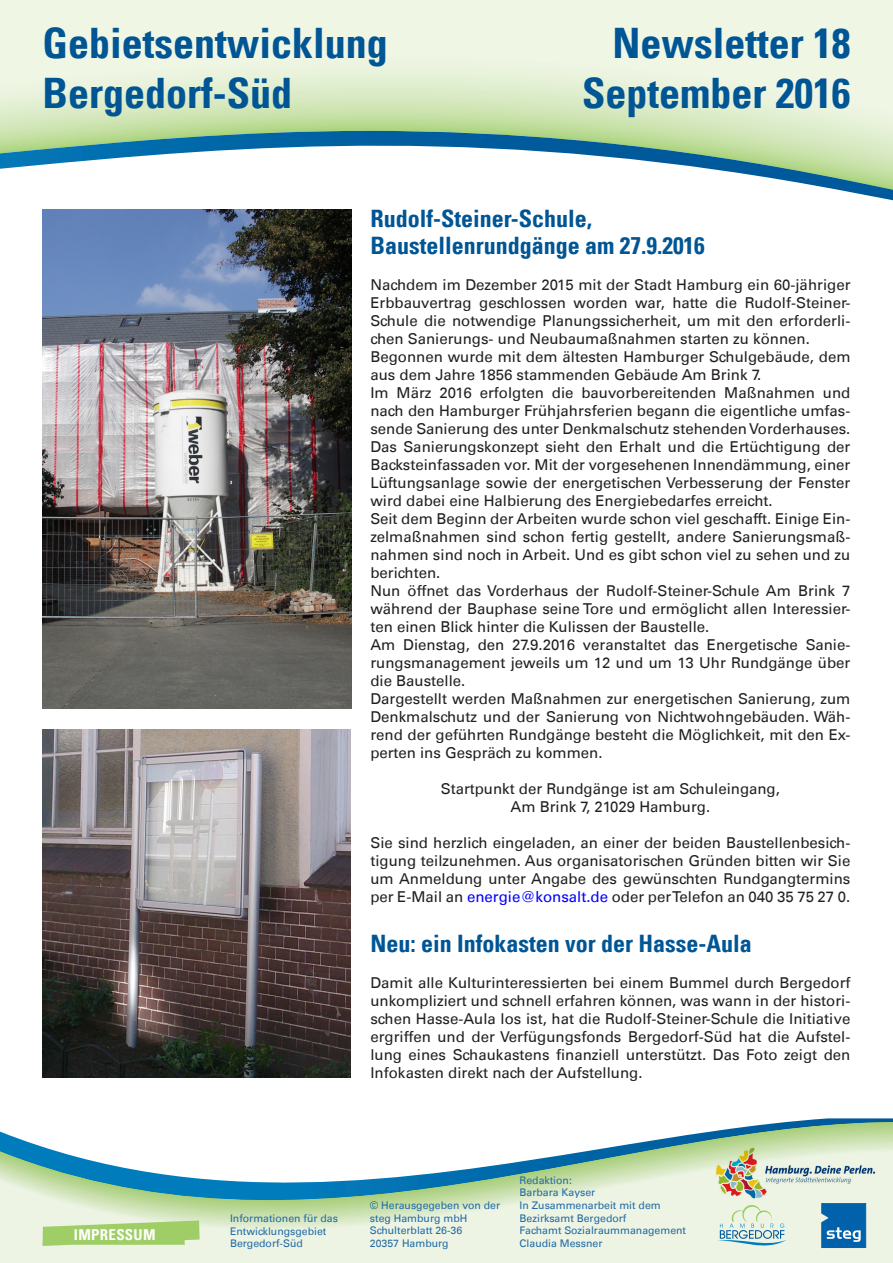
<style>
.page{position:relative;width:893px;height:1263px;background:#fff}
.page>*{position:absolute;margin:0;border:0;box-sizing:border-box;transform-origin:0 0}
.t1{font:700 condensed 42px "Univers LT";color:#005595}
.Bergedorf_NL_Titel{font:700 condensed 24px "Univers LT";color:#005595}
.Bergedorf_NL_Text{font:700 condensed 24px "Univers LT";color:#005595}
.Bergedorf_NL_Text-2{font:15px/18px "Univers LT";color:#231f20;text-align:justify}
.t2{font:700 condensed 15px "Univers LT";letter-spacing:.02em;color:#fff}
.t3{font:10.5px/12.6px "Univers LT";color:#216aa5}
.s1{color:#00f}
.s2{color:#005595}
</style>
<div class="page">
<svg style="left:0;top:0;width:893px;height:124px;background:#e7f2d9"></svg>
<svg style="left:0;top:124px;width:893px;height:76px"></svg>
<svg style="left:0;top:1149px;width:893px;height:114px;background:#cae1d4"></svg>
<svg style="left:822px;top:1205px;width:44px;height:43px;background:#1d72b3"></svg>
<img style="left:708px;top:1140px;width:174px;height:65px">
<svg style="left:43px;top:1220px;width:157px;height:26px;background:#aed57f"></svg>
<svg style="left:717px;top:1204px;width:70px;height:44px;background:#cee1d9"></svg>
<img style="left:43px;top:210px;width:308px;height:498px">
<img style="left:42px;top:729px;width:309px;height:349px">
<p class="t1" style="left:43px;top:17px;width:347px">Gebietsentwicklung</p>
<p class="t1" style="left:43px;top:68px;width:251px">Bergedorf-Süd</p>
<p class="t1" style="left:612px;top:17px;width:239px">Newsletter 18</p>
<p class="t1" style="left:582px;top:68px;width:270px">September 2016</p>
<p class="t2" style="left:74px;top:1225px;width:83px">IMPRESSUM</p>
<p class="Bergedorf_NL_Titel" style="left:370px;top:204px;width:223px">Rudolf-Steiner-Schule,</p>
<p class="Bergedorf_NL_Titel" style="left:370px;top:231px;width:336px">Baustellenrundgänge am 27.9.2016</p>
<p class="Bergedorf_NL_Text-2" style="left:370px;top:276px;width:482px">Nachdem im Dezember 2015 mit der Stadt Hamburg ein 60-jähriger Erbbauvertrag geschlossen worden war, hatte die Rudolf-Steiner-Schule die notwendige Planungssicherheit, um mit den erforderli&shy;chen Sanierungs- und Neubaumaßnahmen starten zu können.</p>
<p class="Bergedorf_NL_Text-2" style="left:370px;top:348px;width:482px">Begonnen wurde mit dem ältesten Hamburger Schulgebäude, dem aus dem Jahre 1856 stammenden Gebäude Am Brink 7.</p>
<p class="Bergedorf_NL_Text-2" style="left:370px;top:384px;width:482px">Im März 2016 erfolgten die bauvorbereitenden Maßnahmen und nach den Hamburger Frühjahrsferien begann die eigentliche umfas&shy;sende Sanierung des unter Denkmalschutz stehenden Vorderhauses.<br>Das Sanierungskonzept sieht den Erhalt und die Ertüchtigung der Backsteinfassaden vor. Mit der vorgesehenen Innendämmung, einer Lüftungsanlage sowie der energetischen Verbesserung der Fenster wird dabei eine Halbierung des Energiebedarfes erreicht.</p>
<p class="Bergedorf_NL_Text-2" style="left:370px;top:510px;width:482px">Seit dem Beginn der Arbeiten wurde schon viel geschafft. Einige Ein&shy;zelmaßnahmen sind schon fertig gestellt, andere Sanierungsmaß&shy;nahmen sind noch in Arbeit. Und es gibt schon viel zu sehen und zu berichten.</p>
<p class="Bergedorf_NL_Text-2" style="left:370px;top:582px;width:482px">Nun öffnet das Vorderhaus der Rudolf-Steiner-Schule Am Brink 7 während der Bauphase seine Tore und ermöglicht allen Interessier&shy;ten einen Blick hinter die Kulissen der Baustelle.</p>
<p class="Bergedorf_NL_Text-2" style="left:370px;top:636px;width:482px">Am Dienstag, den 27.9.2016 veranstaltet das Energetische Sanie&shy;rungsmanagement jeweils um 12 und um 13 Uhr Rundgänge über die Baustelle.</p>
<p class="Bergedorf_NL_Text-2" style="left:370px;top:690px;width:482px">Dargestellt werden Maßnahmen zur energetischen Sanierung, zum Denkmalschutz und der Sanierung von Nichtwohngebäuden. Wäh&shy;rend der geführten Rundgänge besteht die Möglichkeit, mit den Ex&shy;perten ins Gespräch zu kommen.</p>
<p class="Bergedorf_NL_Text-2" style="left:441px;top:780px;width:340px">Startpunkt der Rundgänge ist am Schuleingang,</p>
<p class="Bergedorf_NL_Text-2" style="left:511px;top:798px;width:201px">Am Brink 7, 21029 Hamburg.</p>
<p class="Bergedorf_NL_Text-2" style="left:370px;top:834px;width:482px">Sie sind herzlich eingeladen, an einer der beiden Baustellenbesich&shy;tigung teilzunehmen. Aus organisatorischen Gründen bitten wir Sie um Anmeldung unter Angabe des gewünschten Rundgangtermins per E-Mail an <span class="s1">energie@konsalt.de</span> oder per Telefon an 040 35 75 27 0.</p>
<p class="Bergedorf_NL_Text" style="left:370px;top:929px;width:383px">Neu: ein Infokasten vor der Hasse-Aula</p>
<p class="Bergedorf_NL_Text-2" style="left:370px;top:974px;width:482px">Damit alle Kulturinteressierten bei einem Bummel durch Bergedorf unkompliziert und schnell erfahren können, was wann in der histori&shy;schen Hasse-Aula los ist, hat die Rudolf-Steiner-Schule die Initiative ergriffen und der Verfügungsfonds Bergedorf-Süd hat die Aufstel&shy;lung eines Schaukastens finanziell unterstützt. Das Foto zeigt den Infokasten direkt nach der Aufstellung.</p>
<p class="t3" style="left:230px;top:1212px;width:109px">Informationen für das</p>
<p class="t3" style="left:230px;top:1225px;width:98px">Entwicklungsgebiet<br>Bergedorf-Süd</p>
<p class="t3" style="left:370px;top:1199px;width:132px"><span class="s2">©</span> Herausgegeben von der</p>
<p class="t3" style="left:370px;top:1211px;width:99px">steg Hamburg mbH</p>
<p class="t3" style="left:370px;top:1224px;width:94px">Schulterblatt 26-36</p>
<p class="t3" style="left:370px;top:1237px;width:80px">20357 Hamburg</p>
<p class="t3" style="left:520px;top:1174px;width:54px">Redaktion:</p>
<p class="t3" style="left:520px;top:1186px;width:77px">Barbara Kayser</p>
<p class="t3" style="left:520px;top:1199px;width:143px">In Zusammenarbeit mit dem</p>
<p class="t3" style="left:520px;top:1212px;width:108px">Bezirksamt Bergedorf</p>
<p class="t3" style="left:520px;top:1224px;width:168px">Fachamt Sozialraummanagement</p>
<p class="t3" style="left:520px;top:1237px;width:84px">Claudia Messner</p>
</div>
